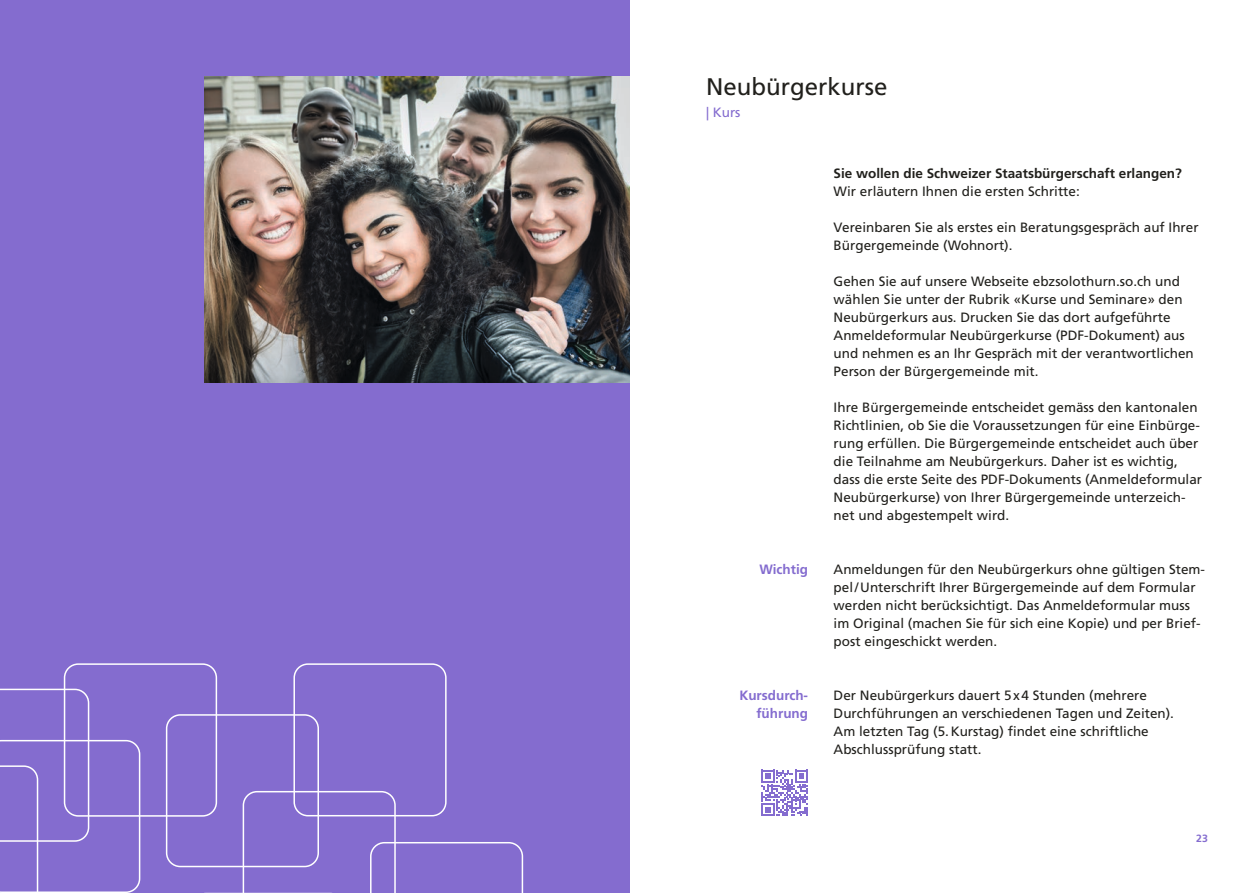
<style>
.page{position:relative;width:1259px;height:893px;background:#fff}
.page>*{position:absolute;margin:0;border:0;box-sizing:border-box;transform-origin:0 0}
.t1{font:24px "Frutiger LT Std";color:#21201c}
.t2{font:13.5px/18px "Frutiger LT Std";color:#21201c}
.t3{font:700 13.5px "Frutiger LT Std";color:#21201c}
.t4{font:700 13.5px/18px "Frutiger LT Std";color:#846ccf;text-align:right}
.t5{font:13.5px "Frutiger LT Std";color:#846ccf}
.t6{font:700 10.5px "Frutiger LT Std";color:#846ccf}
</style>
<div class="page">
<div style="left:0;top:0;width:629px;height:893px;background:#846ccf"></div>
<svg style="left:0;top:663px;width:523px;height:230px"></svg>
<img style="left:204px;top:77px;width:425px;height:306px">
<svg style="left:761px;top:770px;width:47px;height:46px"></svg>
<h1 class="t1" style="left:706px;top:72px;width:183px">Neubürgerkurse</h1>
<p class="t5" style="left:706px;top:104px;width:36px">| Kurs</p>
<p class="t4" style="left:759px;top:560px;width:50px">Wichtig</p>
<p class="t4" style="left:739px;top:686px;width:70px">Kursdurch&shy;führung</p>
<p class="t3" style="left:833px;top:166px;width:350px">Sie wollen die Schweizer Staatsbürgerschaft erlangen?</p>
<p class="t2" style="left:833px;top:183px;width:248px">Wir erläutern Ihnen die ersten Schritte:</p>
<p class="t2" style="left:833px;top:219px;width:366px">Vereinbaren Sie als erstes ein Beratungsgespräch auf Ihrer<br>Bürgergemeinde (Wohnort).</p>
<p class="t2" style="left:833px;top:273px;width:362px">Gehen Sie auf unsere Webseite ebzsolothurn.so.ch und wählen Sie unter der Rubrik «Kurse und Seminare» den Neubürgerkurs aus. Drucken Sie das dort aufgeführte Anmeldeformular Neubürgerkurse (PDF-Dokument) aus und nehmen es an Ihr Gespräch mit der verantwortlichen Person der Bürgergemeinde mit.</p>
<p class="t2" style="left:833px;top:399px;width:370px">Ihre Bürgergemeinde entscheidet gemäss den kantonalen Richtlinien, ob Sie die Voraussetzungen für eine Einbürge&shy;rung erfüllen. Die Bürgergemeinde entscheidet auch über die Teilnahme am Neubürgerkurs. Daher ist es wichtig, dass die erste Seite des PDF-Dokuments (Anmeldeformular Neubürgerkurse) von Ihrer Bürgergemeinde unterzeich&shy;net und abgestempelt wird.</p>
<p class="t2" style="left:833px;top:561px;width:373px">Anmeldungen für den Neubürgerkurs ohne gültigen Stem&shy;pel/Unterschrift Ihrer Bürgergemeinde auf dem Formular werden nicht berücksichtigt. Das Anmeldeformular muss im Original (machen Sie für sich eine Kopie) und per Brief&shy;post eingeschickt werden.</p>
<p class="t2" style="left:833px;top:686px;width:342px">Der Neubürgerkurs dauert 5x4 Stunden (mehrere Durchführungen an verschiedenen Tagen und Zeiten).<br>Am letzten Tag (5.Kurstag) findet eine schriftliche Abschlussprüfung statt.</p>
<p class="t6" style="left:1196px;top:832px;width:13px">23</p>
</div>
